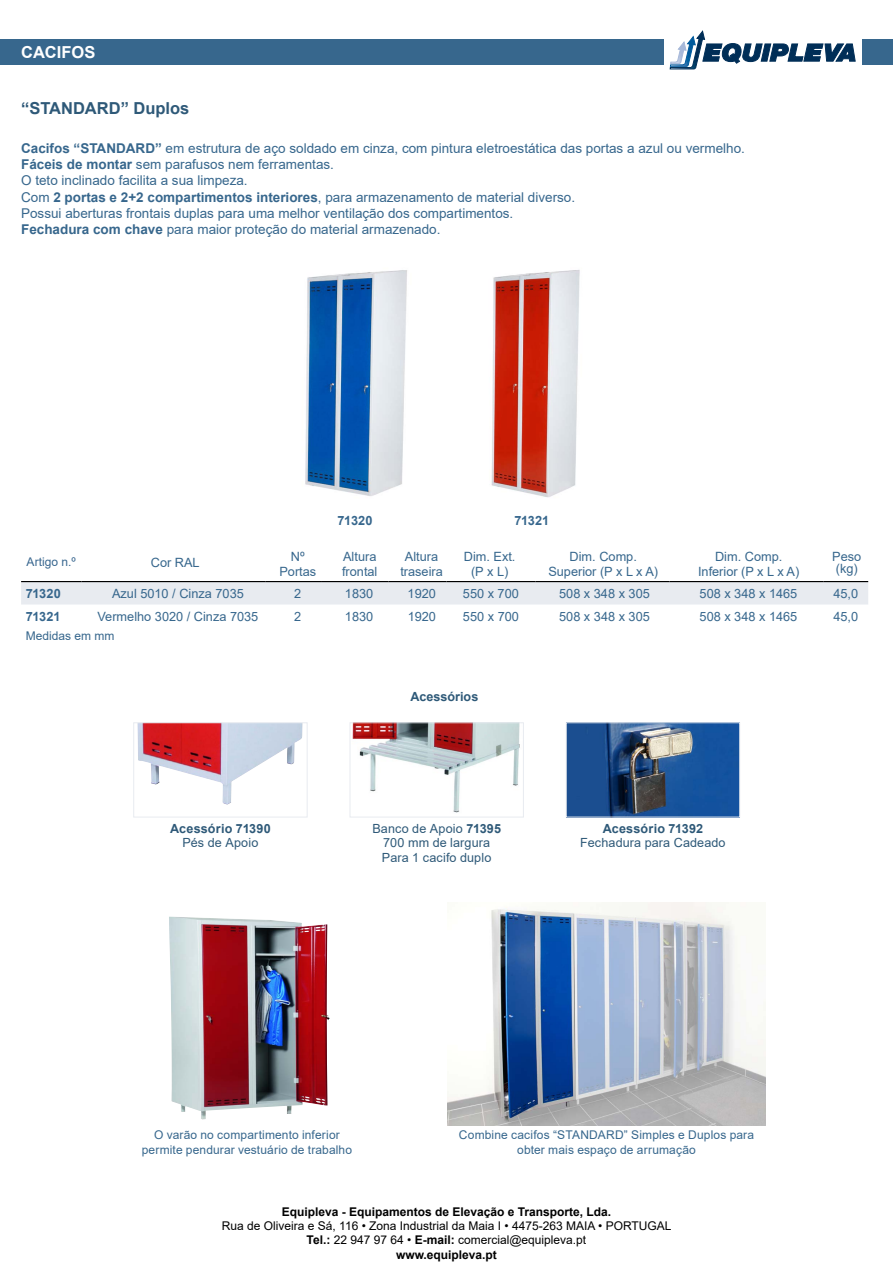
<style>
.page{position:relative;width:893px;height:1263px;background:#fff}
.page>*{position:absolute;margin:0;border:0;box-sizing:border-box;transform-origin:0 0}
.t1{font:700 16.5px "Arial";color:#2e5978}
.t2{font:700 16.5px "Arial";color:#fff}
.t3{font:13.5px/16.2px "Arial";color:#37678d}
.t4{font:12.75px/15.3px "Arial";color:#37678d;text-align:center}
.t5{font:700 12.75px "Arial";letter-spacing:-.015em;color:#37678d}
.t6{font:12.6px/14.4px "Arial";letter-spacing:.01em;color:#2e5978;text-align:center}
.t7{font:700 12.6px "Arial";letter-spacing:.005em;color:#2e5978}
.t8{font:12px/14.4px "Arial";letter-spacing:.01em;color:#37678d;text-align:center}
.t9{font:12px/14.4px "Arial";color:#000;text-align:center}
.t10{font:700 12px "Arial";color:#000}
.t11{font:12px "Arial";color:#38668f}
.s1{font-weight:700}
</style>
<div class="page">
<div style="left:0;top:39px;width:663px;height:26px;background:#37678d"></div>
<div style="left:862px;top:39px;width:31px;height:26px;background:#37678d"></div>
<svg style="left:670px;top:31px;width:186px;height:38px"></svg>
<svg style="left:21px;top:582px;width:847px;height:23px;background:#e6e9ee"></svg>
<hr style="left:21px;top:581px;width:61px;height:1px;background:#000">
<hr style="left:82px;top:581px;width:184px;height:1px;background:#000">
<hr style="left:266px;top:581px;width:55px;height:1px;background:#000">
<hr style="left:321px;top:581px;width:68px;height:1px;background:#000">
<hr style="left:389px;top:581px;width:57px;height:1px;background:#000">
<hr style="left:446px;top:581px;width:89px;height:1px;background:#000">
<hr style="left:535px;top:581px;width:134px;height:1px;background:#000">
<hr style="left:669px;top:581px;width:154px;height:1px;background:#000">
<hr style="left:823px;top:581px;width:45px;height:1px;background:#000">
<img style="left:305px;top:270px;width:102px;height:226px">
<img style="left:491px;top:270px;width:89px;height:228px">
<img style="left:137px;top:724px;width:166px;height:81px">
<div style="left:133px;top:722px;width:175px;height:95px;border:1px solid #e8ebf0"></div>
<img style="left:352px;top:724px;width:168px;height:89px">
<div style="left:349px;top:722px;width:175px;height:95px;border:1px solid #e8ebf0"></div>
<img style="left:448px;top:902px;width:317px;height:223px">
<img style="left:169px;top:916px;width:161px;height:203px">
<img style="left:568px;top:724px;width:170px;height:91px">
<div style="left:566px;top:722px;width:174px;height:95px;border:1px solid #e8ebf0"></div>
<p class="t2" style="left:21px;top:41px;width:76px">CACIFOS</p>
<p class="t1" style="left:21px;top:96px;width:170px">“STANDARD” Duplos</p>
<p class="t3" style="left:21px;top:140px;width:725px"><span class="s1">Cacifos “STANDARD”</span> em estrutura de aço soldado em cinza, com pintura eletroestática das portas a azul ou vermelho.<br><span class="s1">Fáceis de montar</span> sem parafusos nem ferramentas.<br>O teto inclinado facilita a sua limpeza.<br>Com <span class="s1">2 portas e 2+2 compartimentos interiores</span>, para armazenamento de material diverso.<br>Possui aberturas frontais duplas para uma melhor ventilação dos compartimentos.<br><span class="s1">Fechadura com chave</span> para maior proteção do material armazenado.</p>
<p class="t5" style="left:338px;top:511px;width:36px">71320</p>
<p class="t5" style="left:514px;top:511px;width:36px">71321</p>
<p class="t4" style="left:279px;top:549px;width:38px">Nº<br>Portas</p>
<p class="t4" style="left:400px;top:549px;width:44px">Altura traseira</p>
<p class="t4" style="left:464px;top:549px;width:53px">Dim. Ext. (P x L)</p>
<p class="t4" style="left:548px;top:549px;width:111px">Dim. Comp.<br>Superior (P x L x A)</p>
<p class="t4" style="left:698px;top:549px;width:103px">Dim. Comp.<br>Inferior (P x L x A)</p>
<p class="t4" style="left:151px;top:555px;width:50px">Cor RAL</p>
<p class="t4" style="left:832px;top:550px;width:31px;line-height:12px;text-align:left">Peso (kg)</p>
<p class="t4" style="left:342px;top:549px;width:37px;text-align:left">Altura frontal</p>
<p class="t11" style="left:27px;top:554px;width:51px">Artigo n.º</p>
<p class="t5" style="left:26px;top:585px;width:36px">71320</p>
<p class="t4" style="left:112px;top:586px;width:133px">Azul 5010 / Cinza 7035</p>
<p class="t4" style="left:294px;top:586px;width:9px">2</p>
<p class="t4" style="left:345px;top:586px;width:30px">1830</p>
<p class="t4" style="left:408px;top:586px;width:30px">1920</p>
<p class="t4" style="left:463px;top:586px;width:57px">550 x 700</p>
<p class="t4" style="left:559px;top:586px;width:92px">508 x 348 x 305</p>
<p class="t4" style="left:700px;top:586px;width:99px">508 x 348 x 1465</p>
<p class="t4" style="left:833px;top:586px;width:26px">45,0</p>
<p class="t5" style="left:26px;top:607px;width:36px">71321</p>
<p class="t4" style="left:98px;top:609px;width:162px">Vermelho 3020 / Cinza 7035</p>
<p class="t4" style="left:294px;top:609px;width:9px">2</p>
<p class="t4" style="left:345px;top:609px;width:30px">1830</p>
<p class="t4" style="left:408px;top:609px;width:30px">1920</p>
<p class="t4" style="left:463px;top:609px;width:57px">550 x 700</p>
<p class="t4" style="left:559px;top:609px;width:92px">508 x 348 x 305</p>
<p class="t4" style="left:700px;top:609px;width:99px">508 x 348 x 1465</p>
<p class="t4" style="left:833px;top:609px;width:26px">45,0</p>
<p class="t8" style="left:26px;top:629px;width:90px">Medidas em mm</p>
<p class="t7" style="left:170px;top:819px;width:102px">Acessório 71390</p>
<p class="t6" style="left:182px;top:835px;width:77px">Pés de Apoio</p>
<p class="t7" style="left:410px;top:687px;width:69px">Acessórios</p>
<p class="t6" style="left:372px;top:821px;width:130px">Banco de Apoio <span class="s1">71395<br></span>700 mm de largura<br>Para 1 cacifo duplo</p>
<p class="t7" style="left:603px;top:819px;width:102px">Acessório 71392</p>
<p class="t6" style="left:580px;top:835px;width:147px">Fechadura para Cadeado</p>
<p class="t8" style="left:142px;top:1128px;width:212px">O varão no compartimento inferior permite pendurar vestuário de trabalho</p>
<p class="t8" style="left:459px;top:1128px;width:297px">Combine cacifos “STANDARD” Simples e Duplos para obter mais espaço de arrumação</p>
<p class="t10" style="left:282px;top:1203px;width:331px">Equipleva - Equipamentos de Elevação e Transporte, Lda.</p>
<p class="t9" style="left:222px;top:1218px;width:451px">Rua de Oliveira e Sá, 116 • Zona Industrial da Maia I • 4475-263 MAIA • PORTUGAL<br><span class="s1">Tel.:</span> 22 947 97 64 • <span class="s1">E-mail:</span> comercial@equipleva.pt<br><span class="s1">www.equipleva.pt</span></p>
</div>
